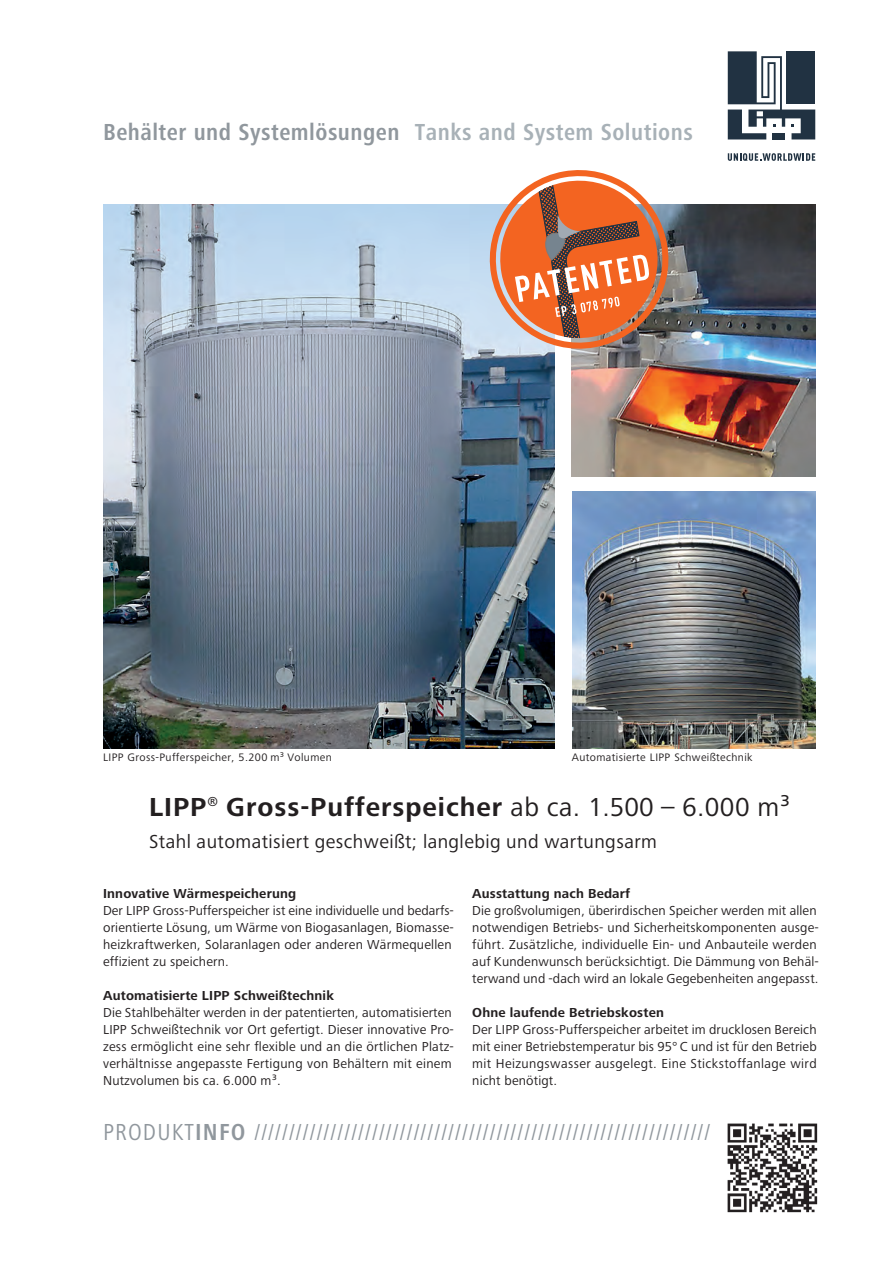
<style>
.page{position:relative;width:893px;height:1263px;background:#fff}
.page>*{position:absolute;margin:0;border:0;box-sizing:border-box;transform-origin:0 0}
.t1{font:700 27px "Frutiger Next LTW1 G";letter-spacing:.035em;color:#231f20}
.t2{font:condensed 24px "Frutiger Next LTW1 G";letter-spacing:.045em;color:#90979d}
.t3{font:700 condensed 24px "Frutiger Next LTW1 G";letter-spacing:.02em;color:#90979d}
.t4{font:19.5px "Frutiger Next LTW1 G";letter-spacing:.02em;color:#231f20}
.t5{font:13.5px/17px "Frutiger Next LTW1 G";letter-spacing:.01em;color:#231f20}
.t6{font:700 13.5px "Frutiger Next LTW1 G";letter-spacing:.01em;color:#231f20}
.t7{font:11.25px "Frutiger Next LTW1 G";letter-spacing:.035em;color:#231f20}
.s1{color:#a8b1b7}
.s2{font-weight:400}
.s3{font-weight:700}
</style>
<div class="page">
<svg style="left:728px;top:51px;width:87px;height:88px"></svg>
<svg style="left:728px;top:153px;width:87px;height:8px"></svg>
<img style="left:103px;top:204px;width:452px;height:545px">
<img style="left:572px;top:204px;width:243px;height:272px">
<img style="left:572px;top:491px;width:243px;height:258px">
<svg style="left:483px;top:170px;width:193px;height:186px;background:#cf8b6d"></svg>
<img style="left:727px;top:1123px;width:91px;height:90px">
<p class="t3" style="left:103px;top:117px;width:591px">Behälter und Systemlösungen <span class="s1">Tanks and System Solutions</span></p>
<p class="t7" style="left:103px;top:753px;width:230px">LIPP Gross-Pufferspeicher, 5.200 m³ Volumen</p>
<p class="t7" style="left:572px;top:753px;width:182px">Automatisierte LIPP Schweißtechnik</p>
<p class="t1" style="left:149px;top:797px;width:643px">LIPP<sup>®</sup> Gross-Pufferspeicher <span class="s2">ab ca. 1.500 – 6.000 m³</span></p>
<p class="t4" style="left:149px;top:834px;width:509px">Stahl automatisiert geschweißt; langlebig und wartungsarm</p>
<p class="t6" style="left:103px;top:888px;width:195px">Innovative Wärmespeicherung</p>
<p class="t5" style="left:103px;top:903px;width:352px">Der LIPP Gross-Pufferspeicher ist eine individuelle und bedarfs&shy;orientierte Lösung, um Wärme von Biogasanlagen, Biomasse&shy;heizkraftwerken, Solaranlagen oder anderen Wärmequellen effizient zu speichern.</p>
<p class="t6" style="left:103px;top:990px;width:232px">Automatisierte LIPP Schweißtechnik</p>
<p class="t5" style="left:103px;top:1005px;width:352px">Die Stahlbehälter werden in der patentierten, automati sierten LIPP Schweißtechnik vor Ort gefertigt. Dieser innova ti ve Pro&shy;zess ermöglicht eine sehr flexible und an die örtlichen Platz&shy;verhältnisse angepasste Fertigung von Behältern mit einem Nutzvolumen bis ca. 6.000 m³.</p>
<p class="t6" style="left:472px;top:888px;width:159px">Ausstattung nach Bedarf</p>
<p class="t5" style="left:472px;top:903px;width:348px">Die großvolumigen, überirdischen Speicher werden mit allen notwendigen Betriebs- und Sicherheitskompo nen ten ausge&shy;führt. Zusätzliche, individuelle Ein- und Anbau teile werden auf Kundenwunsch berücksichtigt. Die Dämmung von Behäl&shy;terwand und -dach wird an lokale Gegebenheiten angepasst.</p>
<p class="t6" style="left:472px;top:1007px;width:193px">Ohne laufende Betriebskosten</p>
<p class="t5" style="left:472px;top:1022px;width:346px;text-align:justify">Der LIPP Gross-Pufferspeicher arbeitet im drucklosen Bereich mit einer Betriebstemperatur bis 95° C und ist für den Betrieb mit Heizungswasser ausgelegt. Eine Stick stoffanlage wird nicht benötigt.</p>
<p class="t2" style="left:103px;top:1118px;width:609px">PRODUKT<span class="s3">INFO</span> //////////////////////////////////////////////////////////////////</p>
</div>
